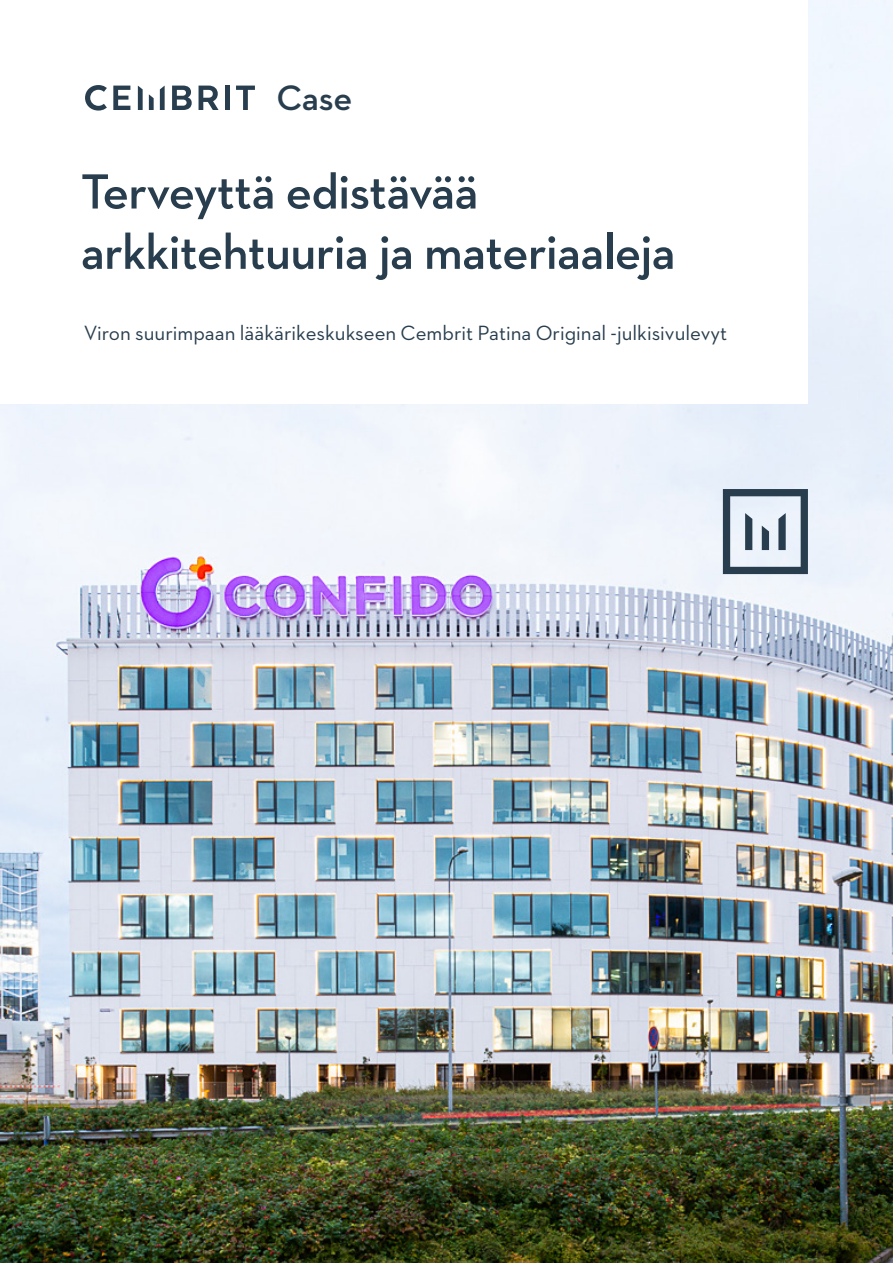
<style>
.page{position:relative;width:893px;height:1263px;background:#fff}
.page>*{position:absolute;margin:0;border:0;box-sizing:border-box;transform-origin:0 0}
.Cembrit_Mainheader{font:600 50.25px/60.3px "Neutraface 2 Text";letter-spacing:-.015em;color:#283e4e}
.t1{font:600 36px "Neutraface 2 Text";color:#283e4e}
.Cembrit_Important{font:21px "Neutraface 2 Text";color:#283e4e}
</style>
<div class="page">
<img style="left:0;top:0;width:893px;height:1263px">
<div style="left:0;top:0;width:808px;height:404px;background:#fff"></div>
<svg style="left:723px;top:489px;width:85px;height:85px;background:#9ca9b5"></svg>
<svg style="left:85px;top:85px;width:22px;height:26px"></svg>
<svg style="left:113px;top:86px;width:17px;height:24px"></svg>
<svg style="left:172px;top:86px;width:20px;height:24px"></svg>
<svg style="left:199px;top:86px;width:20px;height:24px"></svg>
<div style="left:225px;top:86px;width:5px;height:24px;background:#283e4e"></div>
<svg style="left:236px;top:86px;width:19px;height:24px"></svg>
<svg style="left:138px;top:86px;width:5px;height:24px"></svg>
<svg style="left:149px;top:94px;width:5px;height:16px"></svg>
<svg style="left:160px;top:86px;width:5px;height:24px"></svg>
<p class="t1" style="left:276px;top:75px;width:77px">Case</p>
<p class="Cembrit_Mainheader" style="left:81px;top:161px;width:596px">Terveyttä edistävää arkkitehtuuria ja materiaaleja</p>
<p class="Cembrit_Important" style="left:84px;top:320px;width:645px">Viron suurimpaan lääkärikeskukseen Cembrit Patina Original -julkisivulevyt</p>
</div>
